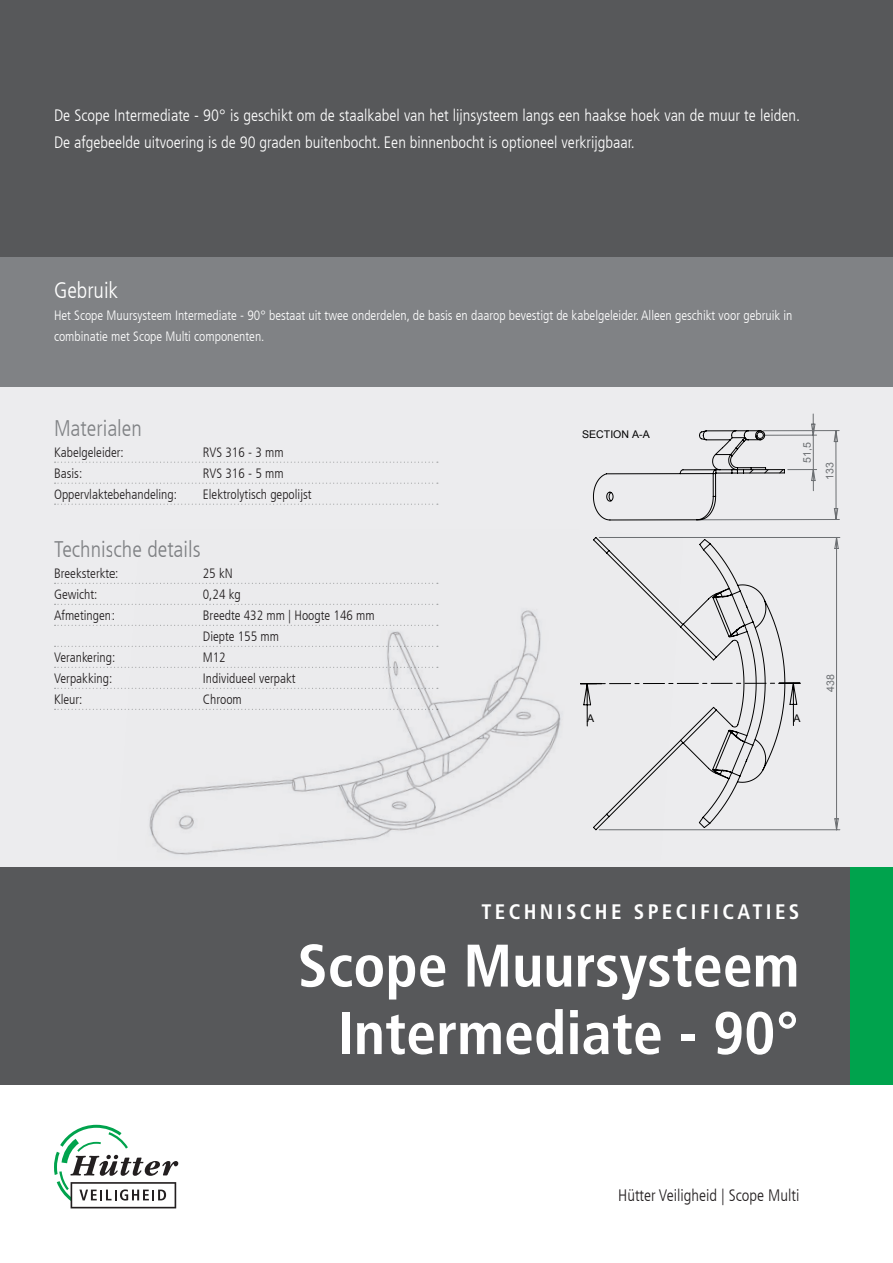
<style>
.page{position:relative;width:893px;height:1263px;background:#fff}
.page>*{position:absolute;margin:0;border:0;box-sizing:border-box;transform-origin:0 0}
.t1{font:700 condensed 60px/67.5px "Frutiger";color:#fff;text-align:right}
.t2{font:300 condensed 22.5px "Frutiger LT";color:#808285}
.t3{font:300 condensed 22.5px "Frutiger LT";color:#fff}
.t4{font:700 condensed 21px "Frutiger";letter-spacing:.16em;color:#fff}
.t5{font:300 condensed 16.5px/27px "Frutiger LT";color:#fff}
.t6{font:300 condensed 16.5px "Frutiger LT";color:#231f20}
.t7{font:300 condensed 13.5px/21px "Frutiger LT";color:#231f20}
.t8{font:300 condensed 13.5px/21.6px "Frutiger LT";color:#fff}
.t9{font:10.65px "Arial";color:#000001}
.t10{font:10.65px/22.6px "Arial";letter-spacing:-.005em;color:#75797b}
</style>
<div class="page">
<div style="left:0;top:257px;width:893px;height:610px;background:#ececee"></div>
<svg style="left:54px;top:1125px;width:124px;height:83px"></svg>
<div style="left:0;top:867px;width:893px;height:218px;background:#57585a"></div>
<div style="left:850px;top:867px;width:43px;height:218px;background:#00a34d"></div>
<div style="left:0;top:109px;width:893px;height:278px;background:#808285"></div>
<div style="left:0;top:0;width:893px;height:257px;background:#57585a"></div>
<svg style="left:55px;top:462px;width:383px;height:1px"></svg>
<svg style="left:55px;top:483px;width:383px;height:1px"></svg>
<svg style="left:55px;top:504px;width:383px;height:1px"></svg>
<svg style="left:55px;top:583px;width:60px;height:1px"></svg>
<svg style="left:55px;top:604px;width:60px;height:1px"></svg>
<svg style="left:55px;top:625px;width:60px;height:1px"></svg>
<svg style="left:55px;top:646px;width:60px;height:1px"></svg>
<svg style="left:55px;top:667px;width:60px;height:1px"></svg>
<svg style="left:55px;top:688px;width:60px;height:1px"></svg>
<svg style="left:55px;top:709px;width:60px;height:1px"></svg>
<svg style="left:786px;top:537px;width:54px;height:293px"></svg>
<svg style="left:683px;top:537px;width:103px;height:294px"></svg>
<svg style="left:593px;top:413px;width:247px;height:108px"></svg>
<img style="left:117px;top:537px;width:566px;height:318px">
<p class="t5" style="left:54px;top:102px;width:748px">De Scope Intermediate - 90° is geschikt om de staalkabel van het lijnsysteem langs een haakse hoek van de muur te leiden.<br>De afgebeelde uitvoering is de 90 graden buitenbocht. Een binnenbocht is optioneel verkrijgbaar.</p>
<h2 class="t3" style="left:54px;top:277px;width:66px">Gebruik</h2>
<p class="t8" style="left:54px;top:304px;width:740px">Het Scope Muursysteem Intermediate - 90° bestaat uit twee onderdelen, de basis en daarop bevestigt de kabelgeleider. Alleen geschikt voor gebruik in combinatie met Scope Multi componenten.</p>
<h2 class="t2" style="left:54px;top:415px;width:89px">Materialen</h2>
<p class="t7" style="left:54px;top:442px;width:71px">Kabelgeleider:</p>
<p class="t7" style="left:203px;top:442px;width:82px">RVS 316 - 3 mm</p>
<p class="t7" style="left:54px;top:463px;width:30px">Basis:</p>
<p class="t7" style="left:203px;top:463px;width:82px">RVS 316 - 5 mm</p>
<p class="t7" style="left:54px;top:484px;width:125px">Oppervlaktebehandeling:</p>
<p class="t7" style="left:203px;top:484px;width:110px">Elektrolytisch gepolijst</p>
<h2 class="t2" style="left:54px;top:536px;width:148px">Technische details</h2>
<p class="t7" style="left:54px;top:563px;width:66px">Breeksterkte:</p>
<p class="t7" style="left:203px;top:563px;width:31px">25 kN</p>
<p class="t7" style="left:54px;top:584px;width:45px">Gewicht:</p>
<p class="t7" style="left:203px;top:584px;width:39px">0,24 kg</p>
<p class="t7" style="left:54px;top:605px;width:62px">Afmetingen:</p>
<p class="t7" style="left:203px;top:605px;width:173px">Breedte 432 mm | Hoogte 146 mm<br>Diepte 155 mm</p>
<p class="t7" style="left:54px;top:647px;width:63px">Verankering:</p>
<p class="t7" style="left:203px;top:647px;width:24px">M12</p>
<p class="t7" style="left:54px;top:668px;width:60px">Verpakking:</p>
<p class="t7" style="left:203px;top:668px;width:94px">Individueel verpakt</p>
<p class="t7" style="left:54px;top:689px;width:30px">Kleur:</p>
<p class="t7" style="left:203px;top:689px;width:41px">Chroom</p>
<p class="t9" style="left:582px;top:427px;width:69px">SECTION A-A</p>
<p class="t10" style="left:796px;top:480px;width:39px;text-indent:17px;rotate:-90deg">51,5<br>133</p>
<p class="t10" style="left:819px;top:692px;width:19px;rotate:-90deg">438</p>
<p class="t9" style="left:587px;top:712px;width:9px">A</p>
<p class="t9" style="left:793px;top:711px;width:9px">A</p>
<h3 class="t4" style="left:481px;top:899px;width:320px">TECHNISCHE SPECIFICATIES</h3>
<h1 class="t1" style="left:298px;top:932px;width:503px">Scope Muursysteem<br>Intermediate - 90°</h1>
<p class="t6" style="left:618px;top:1186px;width:183px">Hütter Veiligheid | Scope Multi</p>
</div>
